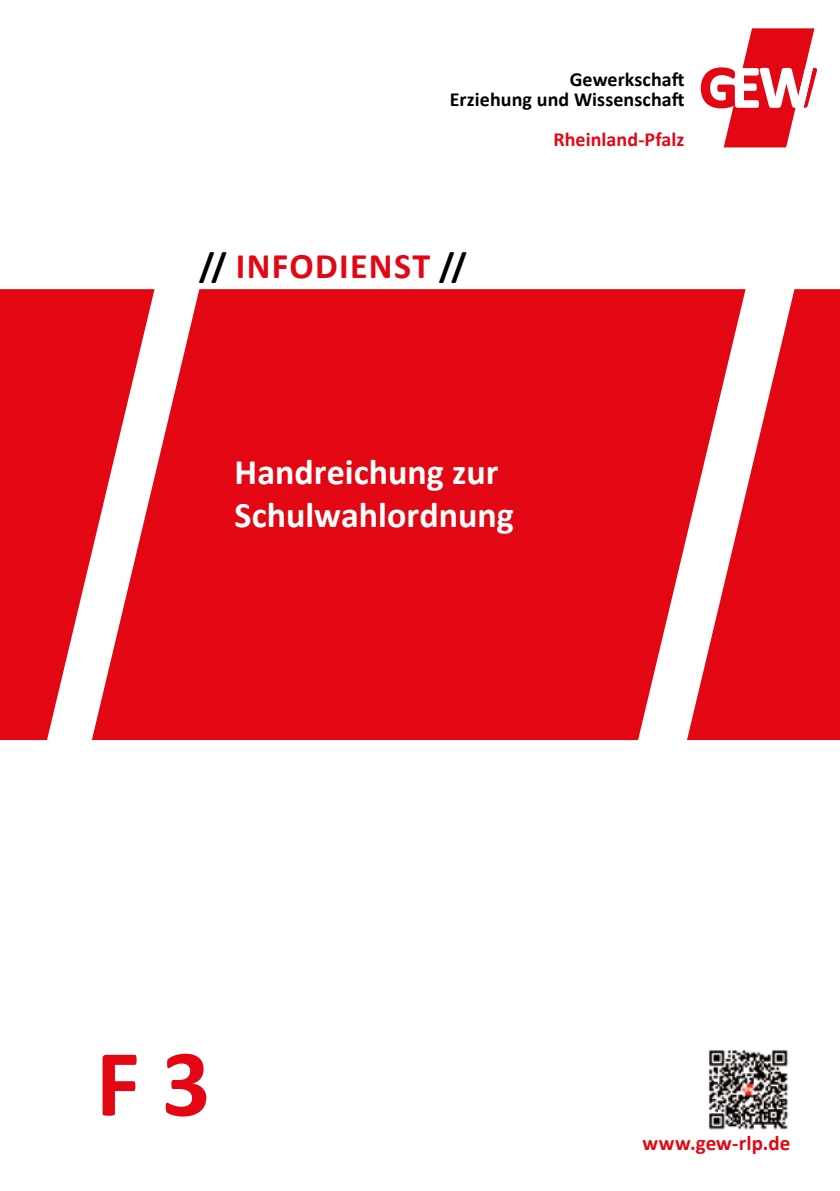
<style>
.page{position:relative;width:840px;height:1191px;background:#fff}
.page>*{position:absolute;margin:0;border:0;box-sizing:border-box;transform-origin:0 0}
.t1{font:700 96px "Calibri";color:#e30613}
.t2{font:700 36px/43.2px "Calibri";color:#fff}
.t3{font:700 36px "Calibri";letter-spacing:.035em;color:#e30613}
.t4{font:700 21px "Calibri";letter-spacing:.005em;color:#e30613}
.t5{font:700 20px/20px "Calibri";letter-spacing:.005em;color:#000;text-align:right}
.t6{font:700 20px "Calibri";letter-spacing:.005em;color:#e30613}
.s1{color:#000}
</style>
<div class="page">
<div style="left:154px;top:289px;width:532px;height:451px;background:#e30613"></div>
<svg style="left:0;top:289px;width:154px;height:451px;fill:#e30613"></svg>
<svg style="left:686px;top:289px;width:153px;height:451px;fill:#e30613"></svg>
<img style="left:709px;top:1050px;width:80px;height:80px">
<svg style="left:700px;top:28px;width:116px;height:119px"></svg>
<p class="t5" style="left:449px;top:69px;width:236px">Gewerkschaft<br>Erziehung und Wissenschaft</p>
<p class="t6" style="left:553px;top:127px;width:133px">Rheinland-Pfalz</p>
<h2 class="t3" style="left:199px;top:243px;width:269px"><span class="s1">//</span> INFODIENST <span class="s1">//</span></h2>
<h2 class="t2" style="left:234px;top:449px;width:280px">Handreichung zur<br>Schulwahlordnung</h2>
<h1 class="t1" style="left:96px;top:1015px;width:116px">F 3</h1>
<p class="t4" style="left:642px;top:1129px;width:149px">www.gew-rlp.de</p>
</div>
